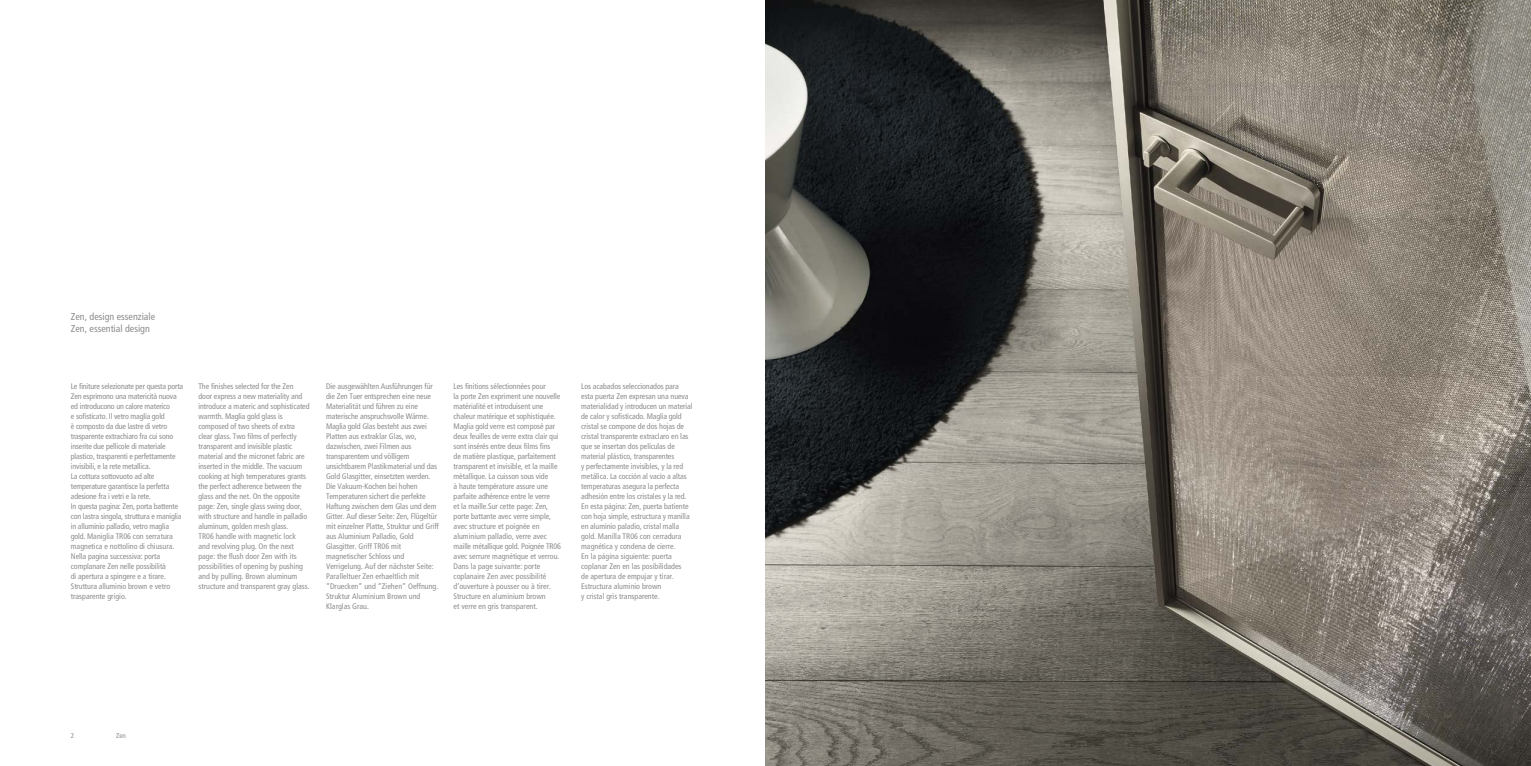
<style>
.page{position:relative;width:1531px;height:766px;background:#fff}
.page>*{position:absolute;margin:0;border:0;box-sizing:border-box;transform-origin:0 0}
.t1{font:condensed 10px/12px "Frutiger";color:#8d8d8d}
.t2{font:condensed 8px/10px "Frutiger";letter-spacing:-.01em;color:#8d8d8d}
.t3{font:condensed 7px "Frutiger";color:#8d8d8d}
</style>
<div class="page">
<img style="left:765px;top:0;width:766px;height:765px">
<p class="t1" style="left:71px;top:310px;width:86px">Zen, design essenziale<br>Zen, essential design</p>
<p class="t2" style="left:71px;top:381px;width:114px">Le finiture selezionate per questa porta Zen esprimono una matericità nuova ed introducono un calore materico<br>e sofisticato. Il vetro maglia gold<br>è composto da due lastre di vetro trasparente extrachiaro fra cui sono inserite due pellicole di materiale plastico, trasparenti e perfettamente invisibili, e la rete metallica.<br>La cottura sottovuoto ad alte temperature garantisce la perfetta adesione fra i vetri e la rete.<br>In questa pagina: Zen, porta battente con lastra singola, struttura e maniglia in alluminio palladio, vetro maglia gold. Maniglia TR06 con serratura magnetica e nottolino di chiusura.<br>Nella pagina successiva: porta complanare Zen nelle possibilità<br>di apertura a spingere e a tirare.<br>Struttura alluminio brown e vetro trasparente grigio.</p>
<p class="t2" style="left:198px;top:381px;width:113px">The finishes selected for the Zen<br>door express a new materiality and introduce a materic and sophisticated warmth. Maglia gold glass is composed of two sheets of extra clear glass. Two films of perfectly transparent and invisible plastic material and the micronet fabric are inserted in the middle. The vacuum cooking at high temperatures grants the perfect adherence between the glass and the net. On the opposite page: Zen, single glass swing door, with structure and handle in palladio aluminum, golden mesh glass.<br>TR06 handle with magnetic lock<br>and revolving plug. On the next page: the flush door Zen with its possibilities of opening by pushing and by pulling. Brown aluminum structure and transparent gray glass.</p>
<p class="t2" style="left:326px;top:381px;width:114px">Die ausgewählten Ausführungen für die Zen Tuer entsprechen eine neue<br>Materialität und führen zu eine materische anspruchsvolle Wärme.<br>Maglia gold Glas besteht aus zwei<br>Platten aus extraklar Glas, wo, dazwischen, zwei Filmen aus transparentem und völligem unsichtbarem Plastikmaterial und das<br>Gold Glasgitter, einsetzten werden.<br>Die Vakuum-Kochen bei hohen<br>Temperaturen sichert die perfekte<br>Haftung zwischen dem Glas und dem<br>Gitter. Auf dieser Seite: Zen, Flügeltür mit einzelner Platte, Struktur und Griff aus Aluminium Palladio, Gold<br>Glasgitter. Griff TR06 mit magnetischer Schloss und<br>Verrigelung. Auf der nächster Seite:<br>Paralleltuer Zen erhaeltlich mit “Druecken” und “Ziehen” Oeffnung.<br>Struktur Aluminium Brown und<br>Klarglas Grau.</p>
<p class="t2" style="left:454px;top:381px;width:109px">Les finitions sélectionnées pour<br>la porte Zen expriment une nouvelle matérialité et introduisent une chaleur matérique et sophistiquée.<br>Maglia gold verre est composé par deux feuilles de verre extra clair qui sont insérés entre deux films fins<br>de matière plastique, parfaitement transparent et invisible, et la maille métallique. La cuisson sous vide<br>à haute température assure une parfaite adhérence entre le verre<br>et la maille.Sur cette page: Zen, porte battante avec verre simple, avec structure et poignée en aluminium palladio, verre avec maille métallique gold. Poignée TR06 avec serrure magnétique et verrou.<br>Dans la page suivante: porte coplanaire Zen avec possibilité d’ouverture à pousser ou à tirer.<br>Structure en aluminium brown<br>et verre en gris transparent.</p>
<p class="t2" style="left:581px;top:381px;width:113px">Los acabados seleccionados para esta puerta Zen expresan una nueva materialidad y introducen un material de calor y sofisticado. Maglia gold cristal se compone de dos hojas de cristal transparente extraclaro en las que se insertan dos películas de material plástico, transparentes<br>y perfectamente invisibles, y la red metálica. La cocción al vacío a altas temperaturas asegura la perfecta adhesión entre los cristales y la red.<br>En esta página: Zen, puerta batiente con hoja simple, estructura y manilla en aluminio paladio, cristal malla gold. Manilla TR06 con cerradura magnética y condena de cierre.<br>En la página siguiente: puerta coplanar Zen en las posibilidades<br>de apertura de empujar y tirar.<br>Estructura aluminio brown<br>y cristal gris transparente.</p>
<p class="t3" style="left:71px;top:731px;width:5px">2</p>
<p class="t3" style="left:116px;top:731px;width:11px">Zen</p>
</div>
